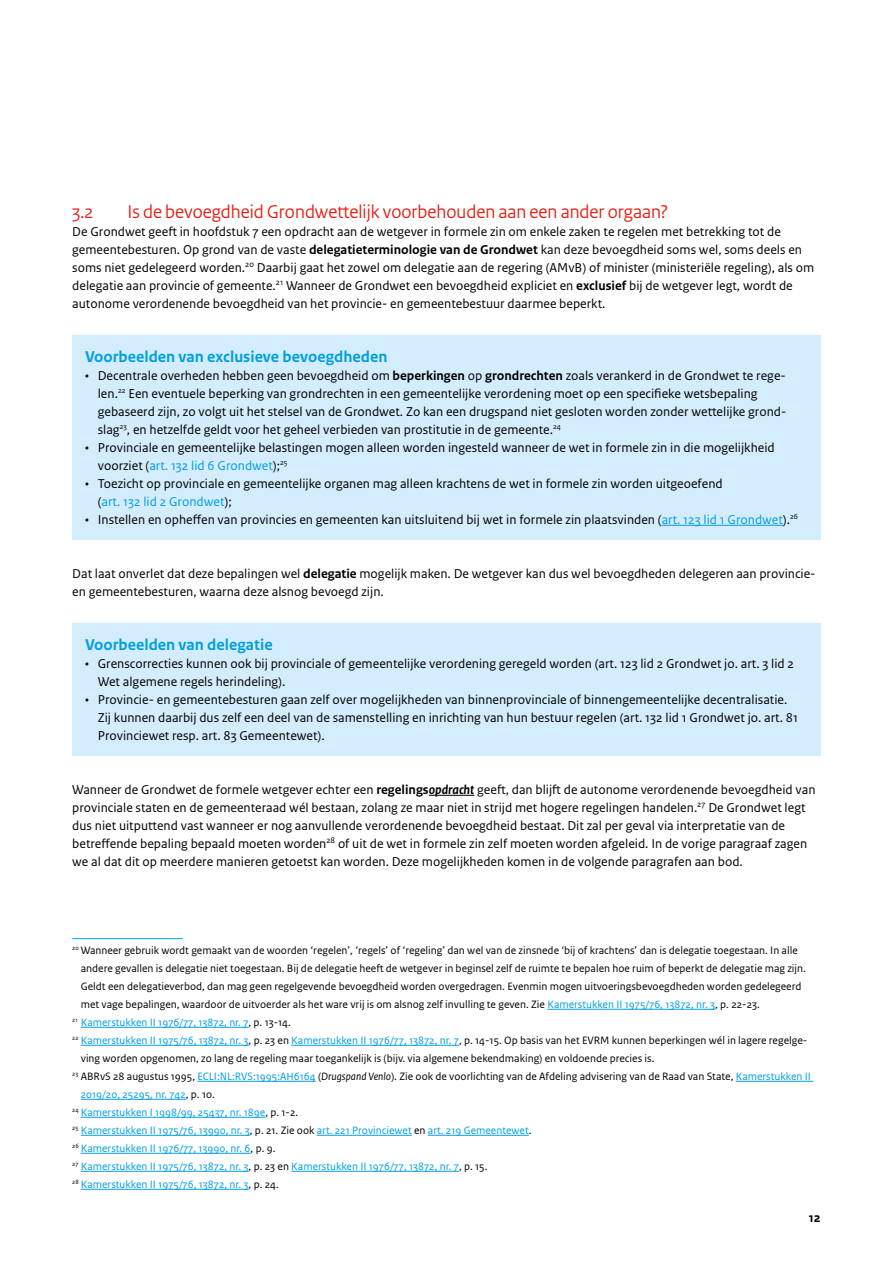
<style>
.page{position:relative;width:893px;height:1263px;background:#fff}
.page>*{position:absolute;margin:0;border:0;box-sizing:border-box;transform-origin:0 0}
.H3_RO_Paragraafkop_S{font:19.5px "Rijksoverheid Sans Heading";color:#e41c0f}
.P_RO_Kop_Sans_kader{font:700 16.5px "Rijksoverheid Sans Text";color:#009ee3}
.P_RO_Broodtekst_Sans{font:13.5px/18px "Rijksoverheid Sans Text";color:#000}
.t1{font:700 13.5px "Rijksoverheid Sans Text";color:#000}
._14_RO_Voetnoot{font:11.25px/18px "Rijksoverheid Sans Text";color:#000}
._14_RO_Voetnoot-2{font:11.25px "Rijksoverheid Sans Text";color:#009ee3}
.s1{font-weight:700}
.s2{color:#009ee3}
.s3{font-weight:700;font-style:italic}
.s4{color:#000}
.s5{font-style:italic}
</style>
<div class="page">
<div style="left:72px;top:336px;width:749px;height:42px;background:#d4edfc"></div>
<div style="left:72px;top:356px;width:749px;height:93px;background:#d4edfc"></div>
<div style="left:72px;top:428px;width:749px;height:57px;background:#d4edfc"></div>
<div style="left:72px;top:464px;width:749px;height:57px;background:#d4edfc"></div>
<div style="left:72px;top:500px;width:749px;height:39px;background:#d4edfc"></div>
<hr style="left:662px;top:525px;width:121px;height:1px;background:#009ee3">
<div style="left:72px;top:624px;width:749px;height:42px;background:#d4edfc"></div>
<div style="left:72px;top:644px;width:749px;height:57px;background:#d4edfc"></div>
<div style="left:72px;top:680px;width:749px;height:75px;background:#d4edfc"></div>
<hr style="left:429px;top:795px;width:45px;height:1px;background:#000">
<hr style="left:72px;top:938px;width:111px;height:1px;background:#009ee3">
<hr style="left:547px;top:1009px;width:168px;height:1px;background:#009ee3">
<hr style="left:81px;top:1027px;width:167px;height:1px;background:#009ee3">
<hr style="left:81px;top:1045px;width:168px;height:1px;background:#009ee3">
<hr style="left:291px;top:1045px;width:168px;height:1px;background:#009ee3">
<hr style="left:197px;top:1081px;width:119px;height:1px;background:#009ee3">
<hr style="left:736px;top:1081px;width:77px;height:1px;background:#009ee3">
<hr style="left:81px;top:1099px;width:105px;height:1px;background:#009ee3">
<hr style="left:81px;top:1117px;width:184px;height:1px;background:#009ee3">
<hr style="left:81px;top:1135px;width:169px;height:1px;background:#009ee3">
<hr style="left:317px;top:1135px;width:95px;height:1px;background:#009ee3">
<hr style="left:428px;top:1135px;width:101px;height:1px;background:#009ee3">
<hr style="left:81px;top:1153px;width:170px;height:1px;background:#009ee3">
<hr style="left:81px;top:1171px;width:168px;height:1px;background:#009ee3">
<hr style="left:291px;top:1171px;width:168px;height:1px;background:#009ee3">
<hr style="left:81px;top:1189px;width:168px;height:1px;background:#009ee3">
<h3 class="H3_RO_Paragraafkop_S" style="left:72px;top:200px;width:23px">3.2</h3>
<h3 class="H3_RO_Paragraafkop_S" style="left:128px;top:200px;width:542px">Is de bevoegdheid Grondwettelijk voorbehouden aan een ander orgaan?</h3>
<p class="P_RO_Broodtekst_Sans" style="left:72px;top:223px;width:743px">De Grondwet geeft in hoofdstuk 7 een opdracht aan de wetgever in formele zin om enkele zaken te regelen met betrekking tot de gemeentebesturen. Op grond van de vaste <span class="s1">delegatieterminologie van de Grondwet</span> kan deze bevoegdheid soms wel, soms deels en soms niet gedelegeerd worden.<sup>20</sup> Daarbij gaat het zowel om delegatie aan de regering (AMvB) of minister (ministeriële regeling), als om delegatie aan provincie of gemeente.<sup>21</sup> Wanneer de Grondwet een bevoegdheid expliciet en <span class="s1">exclusief</span> bij de wetgever legt, wordt de autonome verordenende bevoegdheid van het provincie- en gemeentebestuur daarmee beperkt.</p>
<p class="P_RO_Kop_Sans_kader" style="left:85px;top:347px;width:304px">Voorbeelden van exclusieve bevoegdheden</p>
<p class="P_RO_Broodtekst_Sans" style="left:98px;top:367px;width:690px;text-indent:-13px">• Decentrale overheden hebben geen bevoegdheid om <span class="s1">beperkingen</span> op <span class="s1">grondrechten</span> zoals verankerd in de Grondwet te rege&shy;len.<sup>22</sup> Een eventuele beperking van grondrechten in een gemeentelijke verordening moet op een specifieke wetsbepaling gebaseerd zijn, zo volgt uit het stelsel van de Grondwet. Zo kan een drugspand niet gesloten worden zonder wettelijke grond&shy;slag<sup>23</sup>, en hetzelfde geldt voor het geheel verbieden van prostitutie in de gemeente.<sup>24</sup></p>
<p class="P_RO_Broodtekst_Sans" style="left:98px;top:439px;width:678px;text-indent:-13px">• Provinciale en gemeentelijke belastingen mogen alleen worden ingesteld wanneer de wet in formele zin in die mogelijkheid voorziet (<span class="s2">art. 132 lid 6 Grondwet</span>);<sup>25</sup></p>
<p class="P_RO_Broodtekst_Sans" style="left:98px;top:475px;width:626px;text-indent:-13px">• Toezicht op provinciale en gemeentelijke organen mag alleen krachtens de wet in formele zin worden uitgeoefend (<span class="s2">art. 132 lid 2 Grondwet</span>);</p>
<p class="P_RO_Broodtekst_Sans" style="left:85px;top:511px;width:714px">• Instellen en opheffen van provincies en gemeenten kan uitsluitend bij wet in formele zin plaatsvinden (<span class="s2">art. 123 lid 1 Grondwet</span>).<sup>26</sup></p>
<p class="P_RO_Broodtekst_Sans" style="left:72px;top:565px;width:745px">Dat laat onverlet dat deze bepalingen wel <span class="s1">delegatie</span> mogelijk maken. De wetgever kan dus wel bevoegdheden delegeren aan provincie&shy;en gemeentebesturen, waarna deze alsnog bevoegd zijn.</p>
<p class="P_RO_Kop_Sans_kader" style="left:85px;top:635px;width:189px">Voorbeelden van delegatie</p>
<p class="P_RO_Broodtekst_Sans" style="left:98px;top:655px;width:698px;text-indent:-13px">• Grenscorrecties kunnen ook bij provinciale of gemeentelijke verordening geregeld worden (art. 123 lid 2 Grondwet jo. art. 3 lid 2<br>Wet algemene regels herindeling).</p>
<p class="P_RO_Broodtekst_Sans" style="left:98px;top:691px;width:702px;text-indent:-13px">• Provincie- en gemeentebesturen gaan zelf over mogelijkheden van binnenprovinciale of binnengemeentelijke decentralisatie.<br>Zij kunnen daarbij dus zelf een deel van de samenstelling en inrichting van hun bestuur regelen (art. 132 lid 1 Grondwet jo. art. 81<br>Provinciewet resp. art. 83 Gemeentewet).</p>
<p class="P_RO_Broodtekst_Sans" style="left:72px;top:781px;width:745px">Wanneer de Grondwet de formele wetgever echter een <span class="s1">regelings</span><span class="s3">opdracht</span> geeft, dan blijft de autonome verordenende bevoegdheid van provinciale staten en de gemeenteraad wél bestaan, zolang ze maar niet in strijd met hogere regelingen handelen.<sup>27</sup> De Grondwet legt dus niet uitputtend vast wanneer er nog aanvullende verordenende bevoegdheid bestaat. Dit zal per geval via interpretatie van de betreffende bepaling bepaald moeten worden<sup>28</sup> of uit de wet in formele zin zelf moeten worden afgeleid. In de vorige paragraaf zagen we al dat dit op meerdere manieren getoetst kan worden. Deze mogelijkheden komen in de volgende paragrafen aan bod.</p>
<p class="_14_RO_Voetnoot" style="left:81px;top:942px;width:727px;text-indent:-9px"><sup>20</sup> Wanneer gebruik wordt gemaakt van de woorden ‘regelen’, ‘regels’ of ‘regeling’ dan wel van de zinsnede ‘bij of krachtens’ dan is delegatie toegestaan. In alle andere gevallen is delegatie niet toegestaan. Bij de delegatie heeft de wetgever in beginsel zelf de ruimte te bepalen hoe ruim of beperkt de delegatie mag zijn.<br>Geldt een delegatieverbod, dan mag geen regelgevende bevoegdheid worden overgedragen. Evenmin mogen uitvoeringsbevoegdheden worden gedelegeerd met vage bepalingen, waardoor de uitvoerder als het ware vrij is om alsnog zelf invulling te geven. Zie <span class="s2">Kamerstukken II 1975/76, 13872, nr. 3</span>, p. 22-23.</p>
<p class="_14_RO_Voetnoot-2" style="left:72px;top:1016px;width:220px"><sup>21</sup> Kamerstukken II 1976/77, 13872, nr. 7<span class="s4">, p. 13-14.</span></p>
<p class="_14_RO_Voetnoot" style="left:81px;top:1032px;width:728px;text-indent:-9px"><sup>22</sup> <span class="s2">Kamerstukken II 1975/76, 13872, nr. 3</span>, p. 23 en <span class="s2">Kamerstukken II 1976/77, 13872, nr. 7</span>, p. 14-15. Op basis van het EVRM kunnen beperkingen wél in lagere regelge&shy;ving worden opgenomen, zo lang de regeling maar toegankelijk is (bijv. via algemene bekendmaking) en voldoende precies is.</p>
<p class="_14_RO_Voetnoot" style="left:81px;top:1068px;width:732px;text-indent:-9px"><sup>23</sup> ABRvS 28 augustus 1995, <span class="s2">ECLI:NL:RVS:1995:AH6164</span> (<span class="s5">Drugspand Venlo</span>). Zie ook de voorlichting van de Afdeling advisering van de Raad van State, <span class="s2">Kamerstukken II<br>2019/20, 25295, nr. 742</span>, p. 10.</p>
<p class="_14_RO_Voetnoot-2" style="left:72px;top:1106px;width:228px"><sup>24</sup> Kamerstukken I 1998/99, 25437, nr. 189e<span class="s4">, p. 1-2.</span></p>
<p class="_14_RO_Voetnoot-2" style="left:72px;top:1124px;width:461px"><sup>25</sup> Kamerstukken II 1975/76, 13990, nr. 3<span class="s4">, p. 21. Zie ook</span> art. 221 Provinciewet <span class="s4">en</span> art. 219 Gemeentewet<span class="s4">.</span></p>
<p class="_14_RO_Voetnoot-2" style="left:72px;top:1142px;width:205px"><sup>26</sup> Kamerstukken II 1976/77, 13990, nr. 6<span class="s4">, p. 9.</span></p>
<p class="_14_RO_Voetnoot-2" style="left:72px;top:1160px;width:417px"><sup>27</sup> Kamerstukken II 1975/76, 13872, nr. 3<span class="s4">, p. 23 en</span> Kamerstukken II 1976/77, 13872, nr. 7<span class="s4">, p. 15.</span></p>
<p class="_14_RO_Voetnoot-2" style="left:72px;top:1178px;width:208px"><sup>28</sup> Kamerstukken II 1975/76, 13872, nr. 3<span class="s4">, p. 24.</span></p>
<p class="t1" style="left:809px;top:1209px;width:14px">12</p>
</div>
